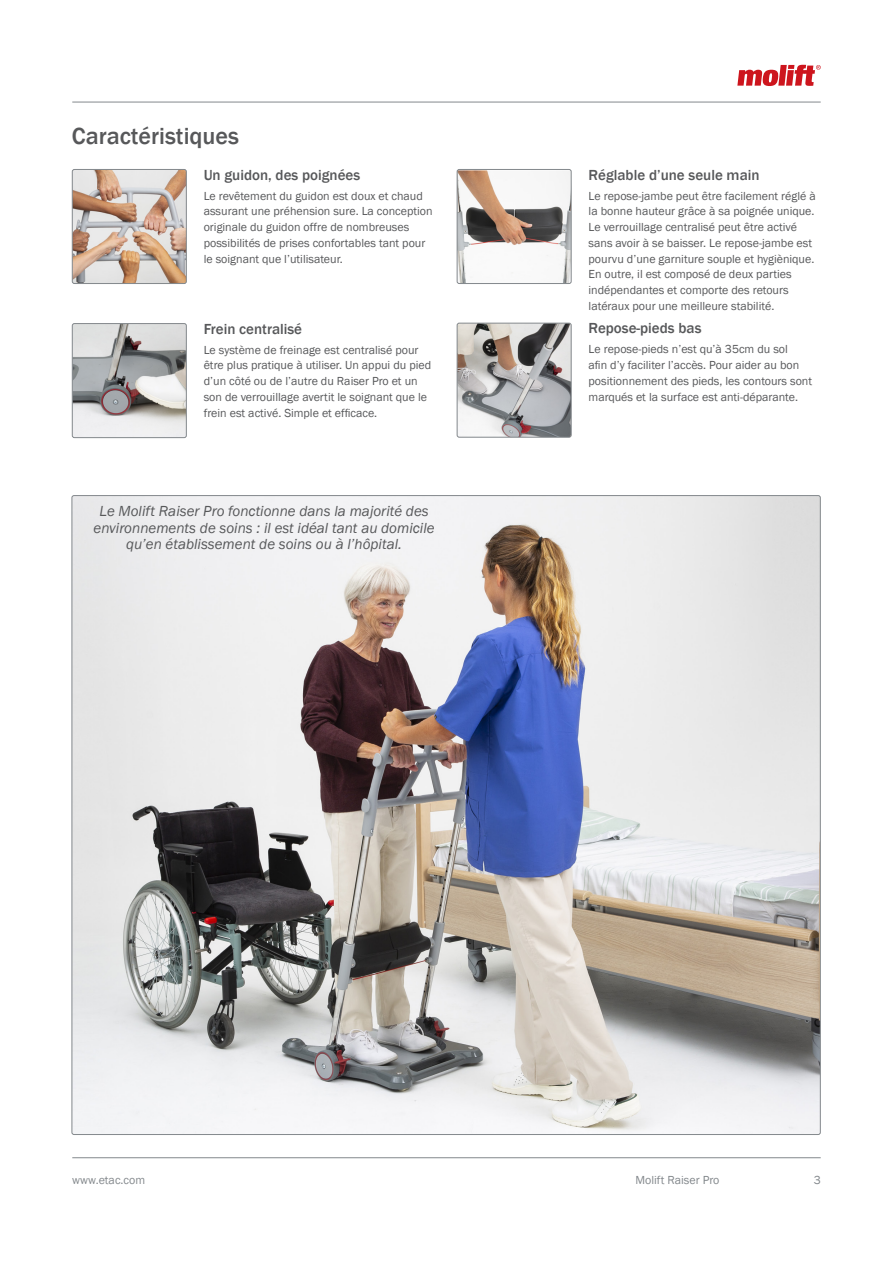
<style>
.page{position:relative;width:893px;height:1263px;background:#fff}
.page>*{position:absolute;margin:0;border:0;box-sizing:border-box;transform-origin:0 0}
._4__Header_-_Basic_body{font:500 24px "Franklin Gothic";color:#57585a}
._7__Image___reference{font:italic 15px/16.2px "Franklin Gothic";color:#57585a;text-align:center}
._5__Header_-_Features___options{font:500 15px "Franklin Gothic";color:#57585a}
._5__Body_-_Features___options{font:12px/15.8px "Franklin Gothic";color:#57585a}
.t1{font:12px "Franklin Gothic";color:#83888c}
</style>
<div class="page">
<img style="left:74px;top:497px;width:745px;height:636px">
<hr style="left:72px;top:102px;width:749px;height:1px;background:#83888c">
<hr style="left:72px;top:1157px;width:749px;height:1px;background:#83888c">
<svg style="left:737px;top:65px;width:84px;height:21px"></svg>
<img style="left:72px;top:169px;width:113px;height:113px">
<div style="left:72px;top:169px;width:115px;height:115px;border:1px solid #83888c;border-radius:2px"></div>
<img style="left:72px;top:325px;width:113px;height:113px">
<div style="left:72px;top:323px;width:115px;height:115px;border:1px solid #83888c;border-radius:2px"></div>
<img style="left:459px;top:171px;width:111px;height:111px">
<div style="left:457px;top:169px;width:115px;height:115px;border:1px solid #83888c;border-radius:2px"></div>
<img style="left:457px;top:323px;width:113px;height:113px">
<div style="left:457px;top:323px;width:115px;height:115px;border:1px solid #83888c;border-radius:2px"></div>
<p class="_4__Header_-_Basic_body" style="left:72px;top:122px;width:169px">Caractéristiques</p>
<p class="_5__Header_-_Features___options" style="left:204px;top:165px;width:158px">Un guidon, des poignées</p>
<p class="_5__Body_-_Features___options" style="left:204px;top:188px;width:230px">Le revêtement du guidon est doux et chaud assurant une préhension sure. La conception originale du guidon offre de nombreuses possibilités de prises confortables tant pour le soignant que l’utilisateur.</p>
<p class="_5__Header_-_Features___options" style="left:204px;top:319px;width:100px">Frein centralisé</p>
<p class="_5__Body_-_Features___options" style="left:204px;top:342px;width:229px">Le système de freinage est centralisé pour être plus pratique à utiliser. Un appui du pied d’un côté ou de l’autre du Raiser Pro et un son de verrouillage avertit le soignant que le frein est activé. Simple et efficace.</p>
<p class="_7__Image___reference" style="left:94px;top:504px;width:343px">Le Molift Raiser Pro fonctionne dans la majorité des environnements de soins : il est idéal tant au domicile qu’en établissement de soins ou à l’hôpital.</p>
<p class="_5__Header_-_Features___options" style="left:589px;top:165px;width:172px">Réglable d’une seule main</p>
<p class="_5__Body_-_Features___options" style="left:589px;top:188px;width:229px">Le repose-jambe peut être facilement réglé à la bonne hauteur grâce à sa poignée unique.<br>Le verrouillage centralisé peut être activé sans avoir à se baisser. Le repose-jambe est pourvu d’une garniture souple et hygiènique.<br>En outre, il est composé de deux parties indépendantes et comporte des retours latéraux pour une meilleure stabilité.</p>
<p class="_5__Header_-_Features___options" style="left:589px;top:319px;width:114px">Repose-pieds bas</p>
<p class="_5__Body_-_Features___options" style="left:589px;top:342px;width:225px">Le repose-pieds n’est qu’à 35cm du sol<br>afin d’y faciliter l’accès. Pour aider au bon positionnement des pieds, les contours sont marqués et la surface est anti-déparante.</p>
<p class="t1" style="left:72px;top:1173px;width:74px">www.etac.com</p>
<p class="t1" style="left:635px;top:1173px;width:85px">Molift Raiser Pro</p>
<p class="t1" style="left:814px;top:1173px;width:9px">3</p>
</div>
